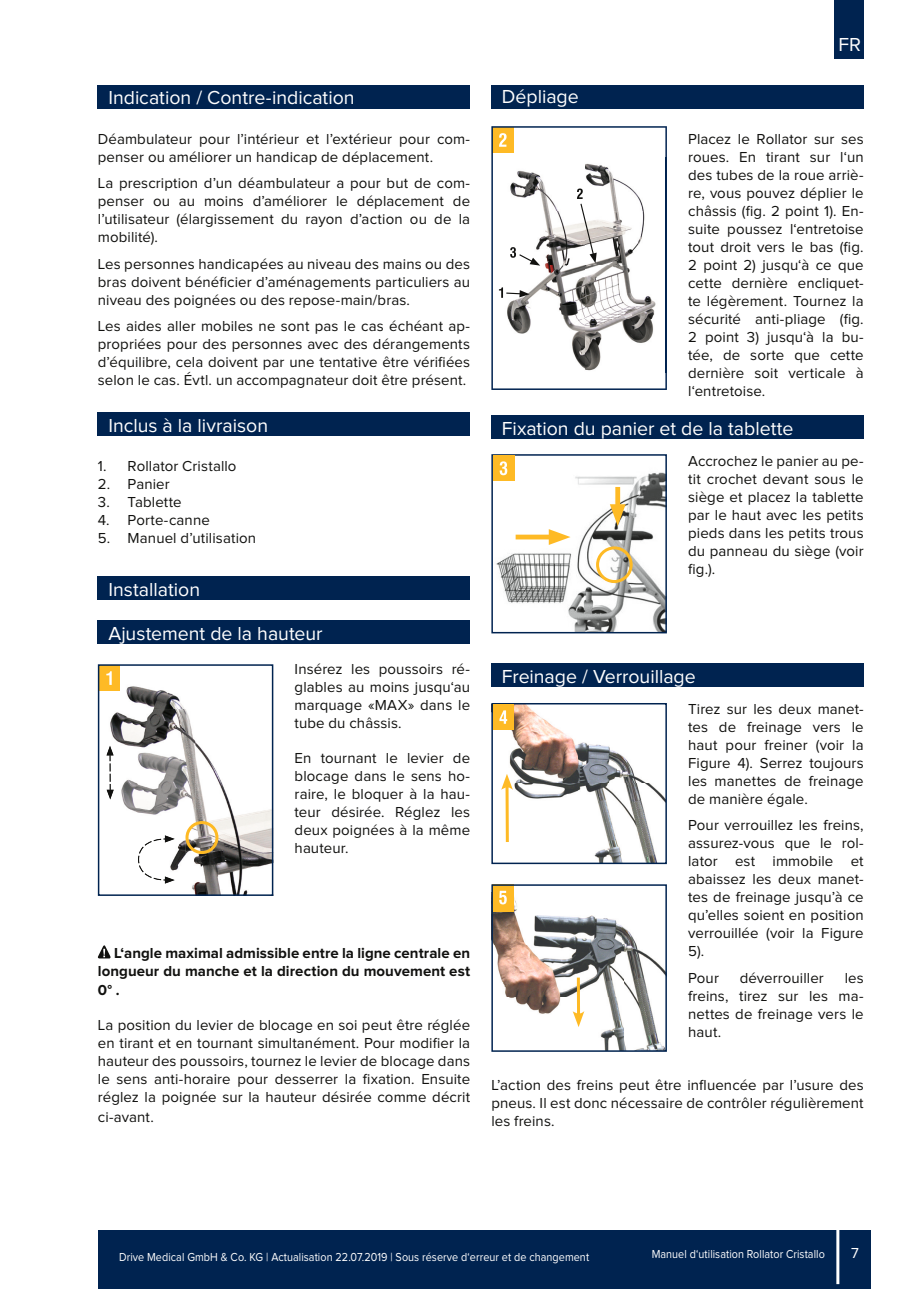
<style>
.page{position:relative;width:919px;height:1289px;background:#fff}
.page>*{position:absolute;margin:0;border:0;box-sizing:border-box;transform-origin:0 0}
.t1{font:19.5px "Proxima Nova";color:#fff}
.t2{font:15px/18px "Proxima Nova";letter-spacing:.005em;color:#11110f;text-align:justify}
.t3{font:700 15px/18px "Proxima Nova";letter-spacing:.005em;color:#11110f;text-align:justify}
.t4{font:15px "Proxima Nova";color:#fff}
.t5{font:12px "Proxima Nova";letter-spacing:.005em;color:#fff;scale:.9 1}
</style>
<div class="page">
<div style="left:98px;top:1230px;width:772px;height:58px;background:#002350"></div>
<hr style="left:836px;top:1226px;width:3px;height:57px;background:#fff">
<div style="left:834px;top:0;width:29px;height:59px;background:#002350"></div>
<div style="left:98px;top:85px;width:372px;height:23px;background:#002350"></div>
<div style="left:98px;top:412px;width:372px;height:23px;background:#002350"></div>
<div style="left:98px;top:576px;width:372px;height:24px;background:#002350"></div>
<div style="left:98px;top:620px;width:372px;height:23px;background:#002350"></div>
<svg style="left:97px;top:945px;width:14px;height:13px"></svg>
<div style="left:491px;top:85px;width:372px;height:23px;background:#002350"></div>
<div style="left:491px;top:415px;width:372px;height:24px;background:#002350"></div>
<div style="left:491px;top:663px;width:372px;height:24px;background:#002350"></div>
<img style="left:101px;top:686px;width:84px;height:23px">
<img style="left:186px;top:741px;width:84px;height:151px">
<img style="left:164px;top:840px;width:22px;height:44px">
<img style="left:110px;top:709px;width:85px;height:111px">
<svg style="left:106px;top:745px;width:8px;height:54px"></svg>
<svg style="left:138px;top:835px;width:37px;height:48px"></svg>
<div style="left:98px;top:665px;width:22px;height:25px;background:#feba25"></div>
<div style="left:98px;top:664px;width:175px;height:231px;border:2px solid #002350"></div>
<svg style="left:106px;top:671px;width:6px;height:14px"></svg>
<div style="left:185px;top:821px;width:33px;height:33px;border:3px solid #feba25;border-radius:50%"></div>
<img style="left:666px;top:157px;width:1px;height:216px">
<svg style="left:491px;top:126px;width:175px;height:264px"></svg>
<img style="left:496px;top:461px;width:167px;height:169px">
<div style="left:515px;top:534px;width:42px;height:5px;background:#feba25"></div>
<svg style="left:548px;top:529px;width:22px;height:16px"></svg>
<div style="left:615px;top:487px;width:5px;height:26px;background:#feba25"></div>
<svg style="left:609px;top:504px;width:16px;height:22px"></svg>
<div style="left:491px;top:454px;width:175px;height:179px;border:2px solid #002350"></div>
<div style="left:493px;top:455px;width:21px;height:26px;background:#feba25"></div>
<svg style="left:499px;top:461px;width:8px;height:14px"></svg>
<div style="left:596px;top:546px;width:36px;height:37px;border:3px solid #feba25;border-radius:50%"></div>
<img style="left:494px;top:892px;width:169px;height:156px">
<img style="left:494px;top:706px;width:169px;height:155px">
<div style="left:491px;top:703px;width:175px;height:161px;border:2px solid #002350"></div>
<svg style="left:505px;top:790px;width:4px;height:52px"></svg>
<svg style="left:501px;top:773px;width:12px;height:17px"></svg>
<div style="left:493px;top:704px;width:20px;height:25px;background:#feba25"></div>
<div style="left:491px;top:884px;width:175px;height:167px;border:2px solid #002350"></div>
<svg style="left:499px;top:710px;width:8px;height:13px"></svg>
<hr style="left:577px;top:977px;width:3px;height:39px;background:#feba25">
<svg style="left:572px;top:1011px;width:12px;height:16px"></svg>
<div style="left:493px;top:885px;width:20px;height:26px;background:#feba25"></div>
<svg style="left:499px;top:890px;width:7px;height:14px"></svg>
<h1 class="t1" style="left:108px;top:89px;width:248px">Indication / Contre-indication</h1>
<p class="t2" style="left:98px;top:130px;width:374px">Déambulateur pour l’intérieur et l’extérieur pour com&shy;penser ou améliorer un handicap de déplacement.</p>
<p class="t2" style="left:98px;top:175px;width:374px">La prescription d’un déambulateur a pour but de com&shy;penser ou au moins d’améliorer le déplacement de l’utilisateur (élargissement du rayon d’action ou de la mobilité).</p>
<p class="t2" style="left:98px;top:255px;width:374px">Les personnes handicapées au niveau des mains ou des bras doivent bénéficier d’aménagements particuliers au niveau des poignées ou des repose-main/bras.</p>
<p class="t2" style="left:98px;top:318px;width:374px">Les aides aller mobiles ne sont pas le cas échéant ap&shy;propriées pour des personnes avec des dérangements d’équilibre, cela doivent par une tentative être vérifiées selon le cas. Évtl. un accompagnateur doit être présent.</p>
<h1 class="t1" style="left:108px;top:416px;width:161px">Inclus à la livraison</h1>
<p class="t2" style="left:98px;top:457px;width:140px">1. Rollator Cristallo</p>
<p class="t2" style="left:98px;top:475px;width:73px">2. Panier</p>
<p class="t2" style="left:98px;top:493px;width:85px">3. Tablette</p>
<p class="t2" style="left:98px;top:511px;width:113px">4. Porte-canne</p>
<p class="t2" style="left:98px;top:529px;width:160px">5. Manuel d’utilisation</p>
<h1 class="t1" style="left:108px;top:580px;width:93px">Installation</h1>
<h1 class="t1" style="left:108px;top:624px;width:216px">Ajustement de la hauteur</h1>
<p class="t2" style="left:294px;top:661px;width:177px">Insérez les poussoirs ré&shy;glables au moins jusqu‘au marquage «MAX» dans le tube du châssis.</p>
<p class="t2" style="left:294px;top:750px;width:177px">En tournant le levier de blocage dans le sens ho&shy;raire, le bloquer à la hau&shy;teur désirée. Réglez les deux poignées à la même hauteur.</p>
<p class="t3" style="left:98px;top:945px;width:374px;text-indent:16px">L‘angle maximal admissible entre la ligne centrale en longueur du manche et la direction du mouvement est 0° .</p>
<p class="t2" style="left:98px;top:1016px;width:374px">La position du levier de blocage en soi peut être réglée en tirant et en tournant simultanément. Pour modifier la hauteur des poussoirs, tournez le levier de blocage dans le sens anti-horaire pour desserrer la fixation. Ensuite réglez la poignée sur la hauteur désirée comme décrit</p>
<p class="t2" style="left:98px;top:1108px;width:58px">ci-avant.</p>
<h1 class="t1" style="left:502px;top:88px;width:78px">Dépliage</h1>
<h1 class="t1" style="left:838px;top:35px;width:24px">FR</h1>
<p class="t2" style="left:688px;top:130px;width:177px">Placez le Rollator sur ses roues. En tirant sur l‘un des tubes de la roue arriè&shy;re, vous pouvez déplier le châssis (fig. 2 point 1). En&shy;suite poussez l‘entretoise tout droit vers le bas (fig.<br>2 point 2) jusqu‘à ce que cette dernière encliquet&shy;te légèrement. Tournez la sécurité anti-pliage (fig.<br>2 point 3) jusqu‘à la bu&shy;tée, de sorte que cette dernière soit verticale à l‘entretoise.</p>
<h1 class="t1" style="left:502px;top:419px;width:293px">Fixation du panier et de la tablette</h1>
<p class="t2" style="left:688px;top:452px;width:177px">Accrochez le panier au pe&shy;tit crochet devant sous le siège et placez la tablette par le haut avec les petits pieds dans les petits trous du panneau du siège (voir fig.).</p>
<h1 class="t1" style="left:502px;top:667px;width:195px">Freinage / Verrouillage</h1>
<p class="t2" style="left:688px;top:700px;width:177px">Tirez sur les deux manet&shy;tes de freinage vers le haut pour freiner (voir la Figure 4). Serrez toujours les manettes de freinage de manière égale.</p>
<p class="t2" style="left:688px;top:816px;width:177px">Pour verrouillez les freins, assurez-vous que le rol&shy;lator est immobile et abaissez les deux manet&shy;tes de freinage jusqu’à ce qu’elles soient en position verrouillée (voir la Figure 5).</p>
<p class="t2" style="left:688px;top:969px;width:32px">Pour</p>
<p class="t2" style="left:739px;top:969px;width:85px">déverrouiller</p>
<p class="t2" style="left:688px;top:969px;width:177px;text-indent:156px">les freins, tirez sur les ma&shy;nettes de freinage vers le haut.</p>
<p class="t2" style="left:491px;top:1076px;width:374px">L’action des freins peut être influencée par l’usure des pneus. Il est donc nécessaire de contrôler régulièrement les freins.</p>
<p class="t5" style="left:119px;top:1251px;width:523px">Drive Medical GmbH &amp; Co. KG | Actualisation 22.07.2019 | Sous réserve d‘erreur et de changement</p>
<p class="t5" style="left:651px;top:1248px;width:194px">Manuel d‘utilisation Rollator Cristallo</p>
<p class="t4" style="left:851px;top:1246px;width:9px">7</p>
</div>
